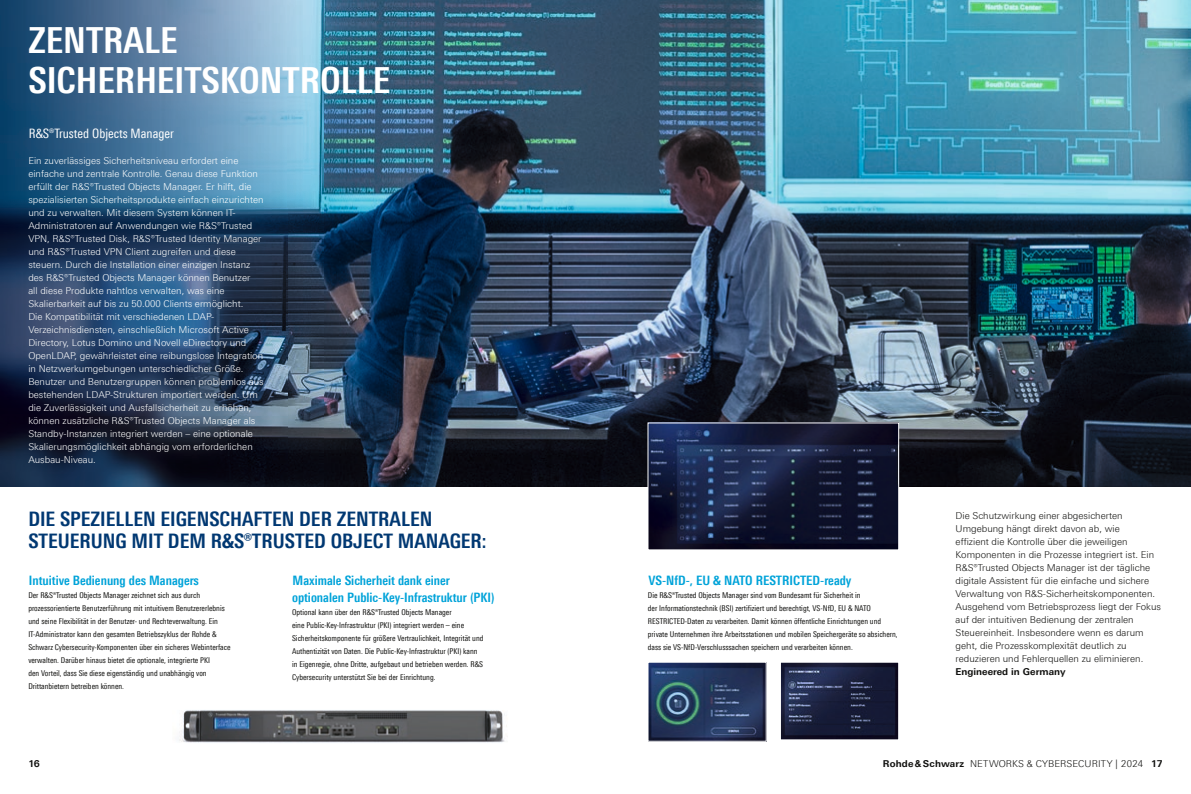
<style>
.page{position:relative;width:1191px;height:794px;background:#fff}
.page>*{position:absolute;margin:0;border:0;box-sizing:border-box;transform-origin:0 0}
.t1{font:700 condensed 36px/40px "Linotype Universfor RS";color:#fff}
.t2{font:700 condensed 20px/22px "Linotype Universfor RS";color:#003872}
.t3{font:700 condensed 13px/17px "Linotype Universfor RS";color:#00a3d9}
.t4{font:condensed 13px "Linotype Universfor RS";color:#fff}
.t5{font:300 9.5px/13px "Linotype Universfor RS";color:#fff}
.t6{font:300 9.5px/13px "Linotype Universfor RS";color:#11110f}
.t7{font:700 9.5px "Linotype Universfor RS";color:#11110f}
.t8{font:condensed 8px/13px "Linotype Universfor RS";color:#11110f}
.s1{font-weight:700}
</style>
<div class="page">
<img style="left:0;top:0;width:1191px;height:486px">
<svg style="left:0;top:486px;width:323px;height:1px"></svg>
<img style="left:650px;top:425px;width:247px;height:123px">
<img style="left:179px;top:710px;width:328px;height:33px">
<img style="left:650px;top:664px;width:114px;height:75px">
<img style="left:782px;top:664px;width:115px;height:74px">
<div style="left:780px;top:662px;width:119px;height:78px;border:1px solid #fff"></div>
<h1 class="t1" style="left:28px;top:20px;width:363px">ZENTRALE<br>SICHERHEITSKONTROLLE</h1>
<h3 class="t4" style="left:29px;top:126px;width:147px">R&amp;S®Trusted Objects Manager</h3>
<p class="t5" style="left:28px;top:154px;width:237px">Ein zuverlässiges Sicherheitsniveau erfordert eine einfache und zentrale Kontrolle. Genau diese Funktion erfüllt der R&amp;S®Trusted Objects Manager. Er hilft, die spezialisierten Sicherheitsprodukte einfach einzurichten und zu verwalten. Mit diesem System können IT-Administratoren auf Anwendungen wie R&amp;S®Trusted VPN, R&amp;S®Trusted Disk, R&amp;S®Trusted Identity Manager und R&amp;S®Trusted VPN Client zugreifen und diese steuern. Durch die Installation einer einzigen Instanz des R&amp;S®Trusted Objects Manager können Benutzer<br>all diese Produkte nahtlos verwalten, was eine Skalierbarkeit auf bis zu 50.000 Clients ermöglicht.<br>Die Kompatibilität mit verschiedenen LDAP-Verzeichnisdiensten, einschließlich Microsoft Active Directory, Lotus Domino und Novell eDirectory und OpenLDAP, gewährleistet eine reibungslose Integration in Netzwerkumgebungen unterschiedlicher Größe.<br>Benutzer und Benutzergruppen können problemlos aus bestehenden LDAP-Strukturen importiert werden. Um die Zuverlässigkeit und Ausfallsicherheit zu erhöhen, können zusätzliche R&amp;S®Trusted Objects Manager als Standby-Instanzen integriert werden – eine optionale Skalierungsmöglichkeit abhängig vom erforderlichen Ausbau-Niveau.</p>
<h2 class="t2" style="left:28px;top:508px;width:460px">DIE SPEZIELLEN EIGENSCHAFTEN DER ZENTRALEN<br>STEUERUNG MIT DEM R&amp;S®TRUSTED OBJECT MANAGER:</h2>
<h3 class="t3" style="left:292px;top:572px;width:204px">Maximale Sicherheit dank einer optionalen Public-Key-Infrastruktur (PKI)</h3>
<p class="t8" style="left:292px;top:605px;width:193px">Optional kann über den R&amp;S®Trusted Objects Manager<br>eine Public-Key-Infrastruktur (PKI) integriert werden – eine Sicherheitskomponente für größere Vertraulichkeit, Integrität und Authentizität von Daten. Die Public-Key-Infrastruktur (PKI) kann in Eigenregie, ohne Dritte, aufgebaut und betrieben werden. R&amp;S Cybersecurity unterstützt Sie bei der Einrichtung.</p>
<h3 class="t3" style="left:29px;top:572px;width:172px">Intuitive Bedienung des Managers</h3>
<p class="t8" style="left:28px;top:588px;width:204px">Der R&amp;S®Trusted Objects Manager zeichnet sich aus durch prozessorientierte Benutzerführung mit intuitivem Benutzererlebnis und seine Flexibilität in der Benutzer- und Rechteverwaltung. Ein IT-Administrator kann den gesamten Betriebszyklus der Rohde &amp; Schwarz Cybersecurity-Komponenten über ein sicheres Webinterface verwalten. Darüber hinaus bietet die optionale, integrierte PKI<br>den Vorteil, dass Sie diese eigenständig und unabhängig von Drittanbietern betreiben können.</p>
<h3 class="t3" style="left:648px;top:572px;width:204px">VS-NfD-, EU &amp; NATO RESTRICTED-ready</h3>
<p class="t8" style="left:648px;top:588px;width:251px">Die R&amp;S®Trusted Objects Manager sind vom Bundesamt für Sicherheit in<br>der Informationstechnik (BSI) zertifiziert und berechtigt, VS-NfD, EU &amp; NATO RESTRICTED-Daten zu verarbeiten. Damit können öffentliche Einrichtungen und private Unternehmen ihre Arbeitsstationen und mobilen Speichergeräte so absichern, dass sie VS-NfD-Verschlusssachen speichern und verarbeiten können.</p>
<p class="t6" style="left:955px;top:508px;width:207px">Die Schutzwirkung einer abgesicherten Umgebung hängt direkt davon ab, wie<br>effizient die Kontrolle über die jeweiligen Komponenten in die Prozesse integriert ist. Ein R&amp;S®Trusted Objects Manager ist der tägliche digitale Assistent für die einfache und sichere Verwaltung von R&amp;S-Sicherheitskomponenten.<br>Ausgehend vom Betriebsprozess liegt der Fokus auf der intuitiven Bedienung der zentralen Steuereinheit. Insbesondere wenn es darum geht, die Prozesskomplexität deutlich zu reduzieren und Fehlerquellen zu eliminieren.</p>
<p class="t7" style="left:955px;top:665px;width:111px">Engineered in Germany</p>
<p class="t7" style="left:28px;top:758px;width:13px">16</p>
<p class="t6" style="left:883px;top:757px;width:281px"><span class="s1">Rohde &amp; Schwarz</span> NETWORKS &amp; CYBERSECURITY | 2024 <span class="s1">17</span></p>
</div>
